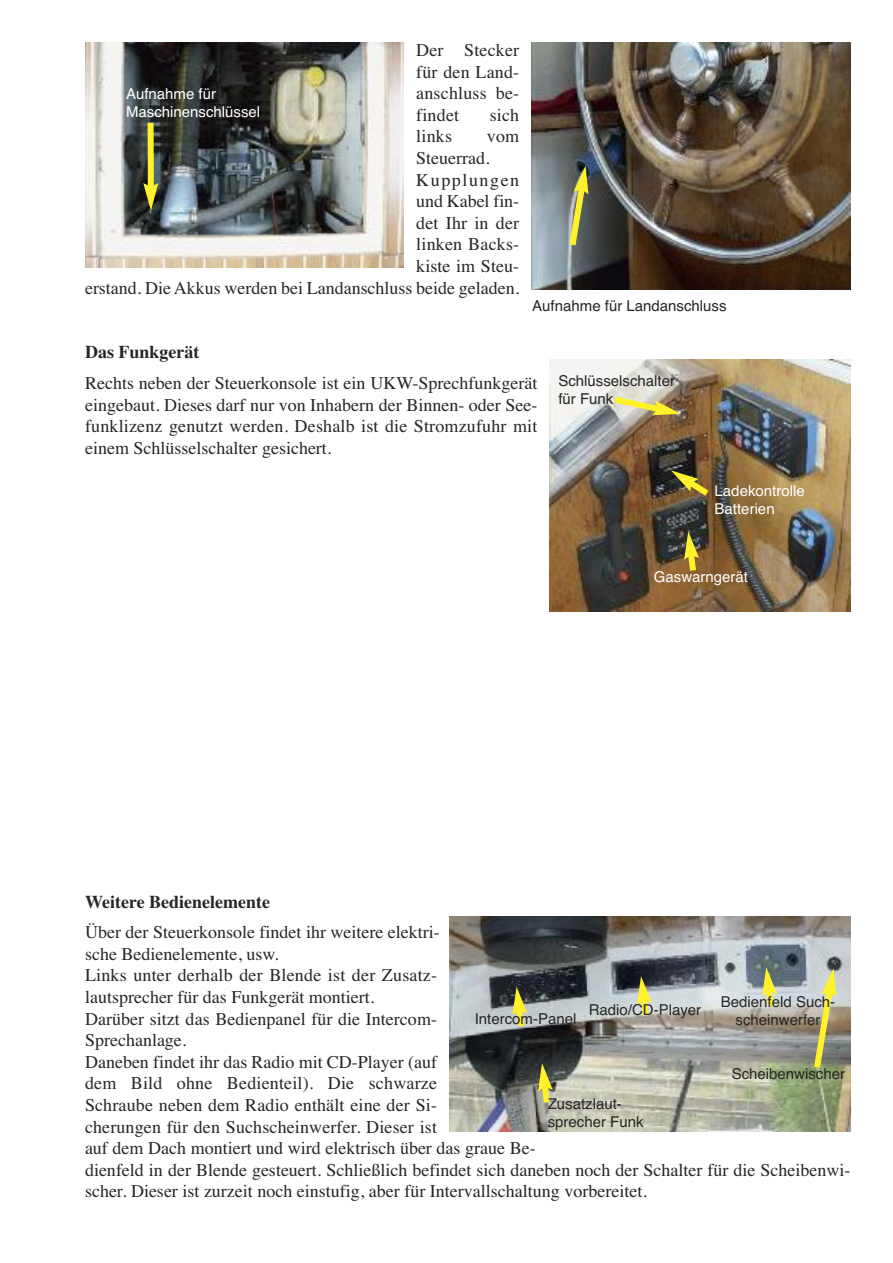
<style>
.page{position:relative;width:893px;height:1263px;background:#fff}
.page>*{position:absolute;margin:0;border:0;box-sizing:border-box;transform-origin:0 0}
.t1{font:18px/21.6px "Times";color:#272627;text-align:justify}
.t2{font:700 18px "Times";color:#272627}
.t3{font:18px "Times";letter-spacing:.085em;color:#272627}
.t4{font:15px/18px "Helvetica";color:#272627}
.t5{font:15px/18px "Helvetica";color:#fff}
</style>
<div class="page">
<img style="left:85px;top:43px;width:319px;height:224px">
<img style="left:549px;top:360px;width:301px;height:251px">
<img style="left:531px;top:43px;width:319px;height:247px">
<svg style="left:143px;top:117px;width:15px;height:94px"></svg>
<svg style="left:566px;top:166px;width:23px;height:86px;background:#8e8f5d"></svg>
<svg style="left:608px;top:393px;width:73px;height:23px;background:#cbc185"></svg>
<svg style="left:671px;top:470px;width:44px;height:31px"></svg>
<svg style="left:684px;top:531px;width:16px;height:46px"></svg>
<img style="left:449px;top:917px;width:401px;height:214px">
<svg style="left:538px;top:1063px;width:15px;height:46px"></svg>
<svg style="left:512px;top:987px;width:16px;height:45px"></svg>
<svg style="left:637px;top:976px;width:15px;height:46px"></svg>
<svg style="left:762px;top:967px;width:16px;height:45px"></svg>
<svg style="left:810px;top:968px;width:27px;height:106px;background:#b7b581"></svg>
<p class="t5" style="left:126px;top:85px;width:136px">Aufnahme für<br>Maschinenschlüssel</p>
<p class="t1" style="left:416px;top:39px;width:104px">Der Stecker für den Land&shy;anschluss be&shy;findet</p>
<p class="t1" style="left:490px;top:104px;width:31px">sich</p>
<p class="t1" style="left:416px;top:125px;width:37px">links</p>
<p class="t1" style="left:487px;top:125px;width:34px">vom</p>
<p class="t1" style="left:416px;top:147px;width:75px">Steuerrad.</p>
<p class="t3" style="left:416px;top:169px;width:104px">Kupplungen</p>
<p class="t1" style="left:416px;top:190px;width:104px">und Kabel fin-</p>
<p class="t1" style="left:416px;top:212px;width:104px">det Ihr in der</p>
<p class="t1" style="left:416px;top:233px;width:104px">linken Backs-</p>
<p class="t1" style="left:416px;top:255px;width:104px">kiste im Steu-</p>
<p class="t1" style="left:85px;top:277px;width:436px">erstand. Die Akkus werden bei Landanschluss beide geladen.</p>
<p class="t4" style="left:532px;top:297px;width:196px">Aufnahme für Landanschluss</p>
<p class="t2" style="left:85px;top:342px;width:116px">Das Funkgerät</p>
<p class="t1" style="left:85px;top:372px;width:454px">Rechts neben der Steuerkonsole ist ein UKW-Sprechfunkgerät eingebaut. Dieses darf nur von Inhabern der Binnen- oder See&shy;funklizenz genutzt werden. Deshalb ist die Stromzufuhr mit einem Schlüsselschalter gesichert.</p>
<p class="t4" style="left:558px;top:372px;width:118px">Schlüsselschalter für Funk</p>
<p class="t5" style="left:715px;top:482px;width:92px">Ladekontrolle<br>Batterien</p>
<p class="t5" style="left:654px;top:568px;width:96px">Gaswarngerät</p>
<p class="t2" style="left:85px;top:891px;width:187px">Weitere Bedienelemente</p>
<p class="t1" style="left:85px;top:921px;width:767px;text-align:left">Über der Steuerkonsole findet ihr weitere elektri-<br>sche Bedienelemente, usw.<br>Links unter derhalb der Blende ist der Zusatz-<br>lautsprecher für das Funkgerät montiert.<br>Darüber sitzt das Bedienpanel für die Intercom-<br>Sprechanlage.<br>Daneben findet ihr das Radio mit CD-Player (auf<br>dem Bild ohne Bedienteil). Die schwarze<br>Schraube neben dem Radio enthält eine der Si-<br>cherungen für den Suchscheinwerfer. Dieser ist<br>auf dem Dach montiert und wird elektrisch über das graue Be-<br>dienfeld in der Blende gesteuert. Schließlich befindet sich daneben noch der Schalter für die Scheibenwi&shy;scher. Dieser ist zurzeit noch einstufig, aber für Intervallschaltung vorbereitet.</p>
<p class="t4" style="left:721px;top:993px;width:116px;text-align:center">Bedienfeld Such&shy;scheinwerfer</p>
<p class="t4" style="left:589px;top:1001px;width:114px">Radio/CD-Player</p>
<p class="t4" style="left:475px;top:1010px;width:103px">Intercom-Panel</p>
<p class="t4" style="left:732px;top:1065px;width:115px">Scheibenwischer</p>
<p class="t4" style="left:548px;top:1095px;width:97px">Zusatzlaut&shy;sprecher Funk</p>
</div>
